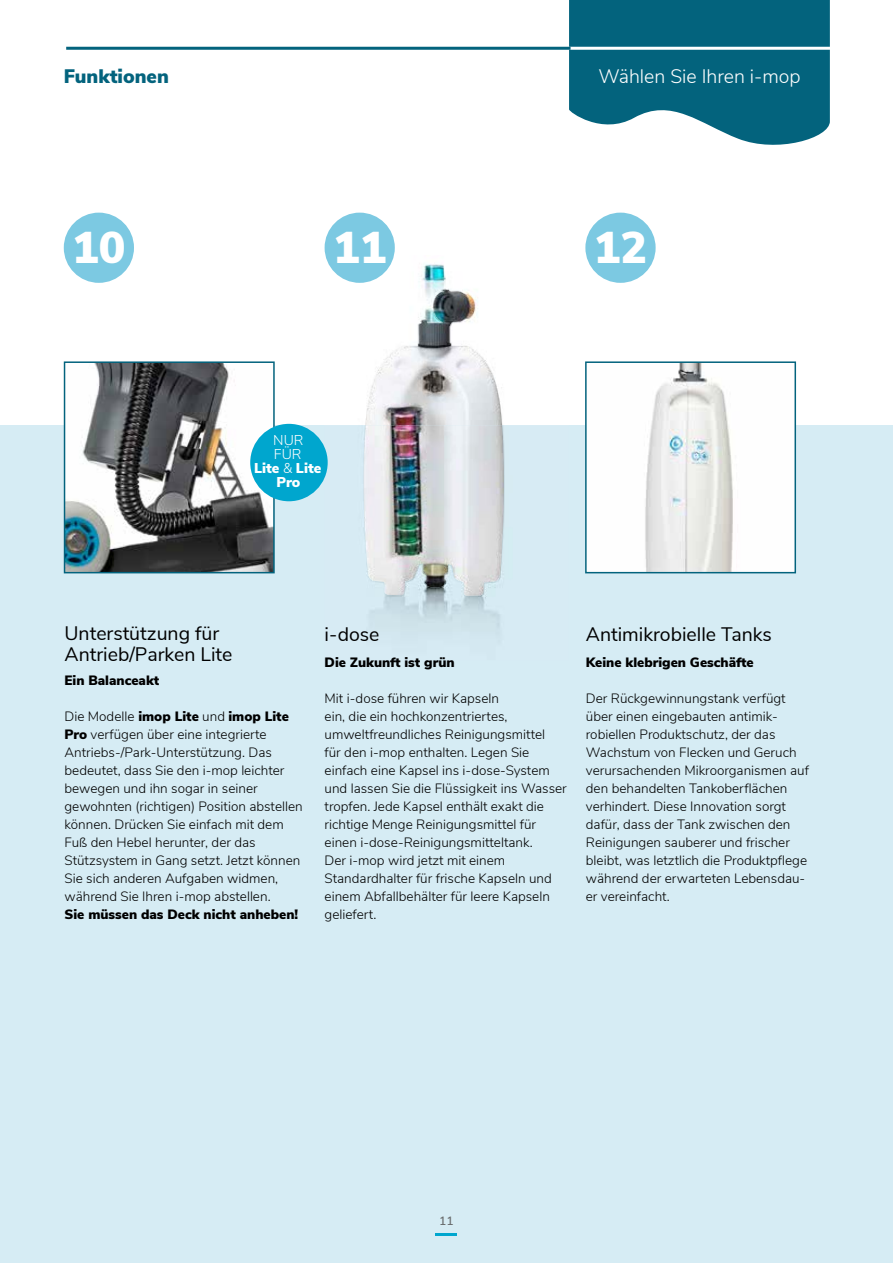
<style>
.page{position:relative;width:893px;height:1263px;background:#fff}
.page>*{position:absolute;margin:0;border:0;box-sizing:border-box;transform-origin:0 0}
.t1{font:900 44.4px "Nunito Sans";color:#fff}
.t2{font:19.5px/21px "Nunito Sans";color:#000}
.t3{font:300 19.5px "Nunito Sans";color:#fff}
.t4{font:900 19.5px "Nunito Sans";color:#03637d}
.t5{font:900 14.25px/14.2px "Nunito Sans";color:#fff;text-align:center}
.t6{font:300 13.5px/18px "Nunito Sans";color:#000}
.t7{font:900 13.5px "Nunito Sans";color:#000}
.t8{font:600 12px "Nunito Sans";color:#6a6d6e}
.s1{font-weight:300}
.s2{font-weight:900}
</style>
<div class="page">
<div style="left:0;top:425px;width:893px;height:838px;background:#d6ecf4"></div>
<img style="left:67px;top:364px;width:205px;height:206px">
<div style="left:64px;top:361px;width:211px;height:212px;border:2px solid #03637d"></div>
<img style="left:588px;top:364px;width:205px;height:206px">
<div style="left:585px;top:361px;width:211px;height:212px;border:2px solid #03637d"></div>
<img style="left:325px;top:255px;width:180px;height:374px">
<img style="left:365px;top:265px;width:137px;height:160px">
<img style="left:364px;top:425px;width:103px;height:171px">
<svg style="left:569px;top:0;width:261px;height:145px;background:#23778d"></svg>
<hr style="left:571px;top:47px;width:264px;height:3px;background:#fff">
<hr style="left:66px;top:47px;width:505px;height:3px;background:#03637d">
<div style="left:64px;top:213px;width:70px;height:70px;background:#7cc9e2;border-radius:50%"></div>
<div style="left:585px;top:213px;width:71px;height:70px;background:#7cc9e2;border-radius:50%"></div>
<div style="left:325px;top:213px;width:70px;height:70px;background:#7cc9e2;border-radius:50%"></div>
<div style="left:250px;top:424px;width:78px;height:77px;background:#00a6ce;border-radius:50%"></div>
<hr style="left:436px;top:1233px;width:21px;height:2px;background:#00a6ce">
<h2 class="t4" style="left:64px;top:62px;width:107px">Funktionen</h2>
<h2 class="t3" style="left:598px;top:62px;width:204px">Wählen Sie Ihren i-mop</h2>
<h1 class="t1" style="left:72px;top:215px;width:55px">10</h1>
<h1 class="t1" style="left:333px;top:215px;width:55px">11</h1>
<h1 class="t1" style="left:594px;top:215px;width:55px">12</h1>
<p class="t5" style="left:254px;top:432px;width:69px"><span class="s1">NUR<br>FÜR<br></span>Lite <span class="s1">&amp;</span> Lite<br>Pro</p>
<h2 class="t2" style="left:65px;top:622px;width:169px">Unterstützung für<br>Antrieb/Parken Lite</h2>
<p class="t7" style="left:65px;top:670px;width:96px">Ein Balanceakt</p>
<p class="t6" style="left:65px;top:706px;width:240px">Die Modelle <span class="s2">imop Lite</span> und <span class="s2">imop Lite Pro</span> verfügen über eine integrierte Antriebs-/Park-Unterstützung. Das bedeutet, dass Sie den i-mop leichter bewegen und ihn sogar in seiner gewohnten (richtigen) Position abstellen können. Drücken Sie einfach mit dem Fuß den Hebel herunter, der das Stützsystem in Gang setzt. Jetzt können Sie sich anderen Aufgaben widmen, während Sie Ihren i-mop abstellen.</p>
<p class="t7" style="left:65px;top:904px;width:235px">Sie müssen das Deck nicht anheben!</p>
<h2 class="t2" style="left:325px;top:622px;width:56px">i-dose</h2>
<p class="t7" style="left:325px;top:652px;width:132px">Die Zukunft ist grün</p>
<p class="t6" style="left:325px;top:688px;width:244px">Mit i-dose führen wir Kapseln<br>ein, die ein hochkonzentriertes, umweltfreundliches Reinigungsmittel<br>für den i-mop enthalten. Legen Sie einfach eine Kapsel ins i-dose-System und lassen Sie die Flüssigkeit ins Wasser tropfen. Jede Kapsel enthält exakt die richtige Menge Reinigungsmittel für einen i-dose-Reinigungsmitteltank.<br>Der i-mop wird jetzt mit einem Standardhalter für frische Kapseln und einem Abfallbehälter für leere Kapseln geliefert.</p>
<h2 class="t2" style="left:586px;top:622px;width:187px">Antimikrobielle Tanks</h2>
<p class="t7" style="left:586px;top:652px;width:169px">Keine klebrigen Geschäfte</p>
<p class="t6" style="left:586px;top:688px;width:225px">Der Rückgewinnungstank verfügt über einen eingebauten antimik&shy;robiellen Produktschutz, der das Wachstum von Flecken und Geruch verursachenden Mikroorganismen auf den behandelten Tankoberflächen verhindert. Diese Innovation sorgt dafür, dass der Tank zwischen den Reinigungen sauberer und frischer bleibt, was letztlich die Produktpflege während der erwarteten Lebensdau&shy;er vereinfacht.</p>
<p class="t8" style="left:439px;top:1212px;width:16px">11</p>
</div>
